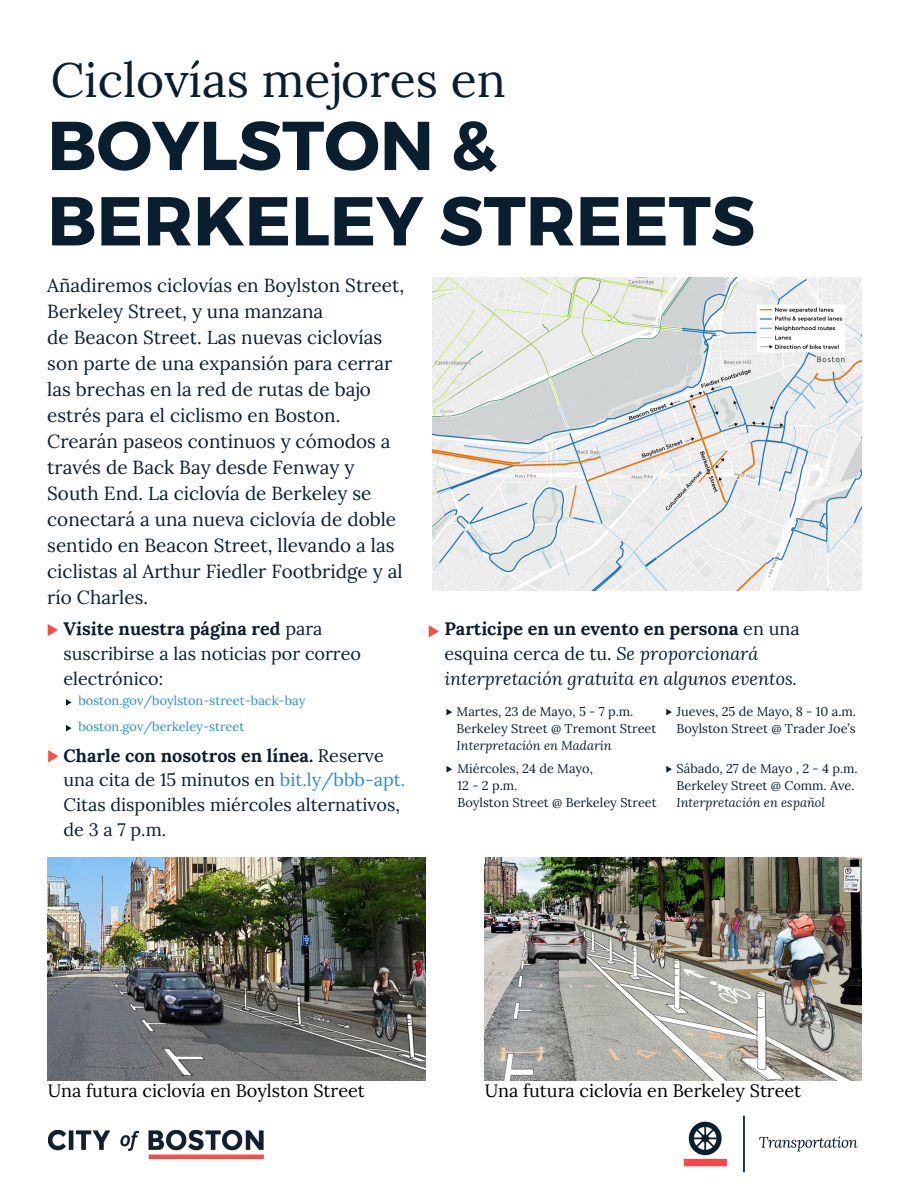
<style>
.page{position:relative;width:918px;height:1188px;background:#fff}
.page>*{position:absolute;margin:0;border:0;box-sizing:border-box;transform-origin:0 0}
.t1{font:700 69px/75.3px "Montserrat";color:#091f2f}
.t2{font:48px "Lora";color:#091f2f}
.t3{font:18.9px/26px "Lora";color:#091f2f}
.t4{font:18px/24.8px "Lora";color:#091f2f}
.t5{font:italic 18px/24.8px "Lora";color:#091f2f}
.t6{font:18px "Lora";color:#000}
.t7{font:12.75px "Lora";color:#091f2f}
.t8{font:12.75px "Lora";color:#288be4}
.t9{font:italic 12.75px "Lora";color:#091f2f}
.s1{font-weight:700}
.s2{font-weight:700;font-style:normal}
.s3{font-style:normal}
.s4{color:#288be4}
</style>
<div class="page">
<img style="left:683px;top:1115px;width:175px;height:58px">
<img style="left:48px;top:1130px;width:215px;height:28px">
<img style="left:47px;top:857px;width:378px;height:223px">
<img style="left:485px;top:857px;width:377px;height:223px">
<img style="left:432px;top:277px;width:430px;height:313px">
<svg style="left:446px;top:709px;width:6px;height:7px"></svg>
<svg style="left:446px;top:766px;width:6px;height:7px"></svg>
<svg style="left:666px;top:709px;width:6px;height:7px"></svg>
<svg style="left:666px;top:766px;width:6px;height:7px"></svg>
<svg style="left:48px;top:624px;width:10px;height:12px"></svg>
<svg style="left:48px;top:750px;width:10px;height:12px"></svg>
<svg style="left:429px;top:625px;width:10px;height:12px"></svg>
<svg style="left:66px;top:699px;width:6px;height:7px"></svg>
<svg style="left:66px;top:725px;width:6px;height:7px"></svg>
<p class="t2" style="left:51px;top:49px;width:457px">Ciclovías mejores en</p>
<p class="t1" style="left:47px;top:104px;width:710px">BOYLSTON &amp;<br>BERKELEY STREETS</p>
<p class="t3" style="left:47px;top:272px;width:358px">Añadiremos ciclovías en Boylston Street,<br>Berkeley Street, y una manzana</p>
<p class="t3" style="left:47px;top:324px;width:357px">de Beacon Street. Las nuevas ciclovías son parte de una expansión para cerrar las brechas en la red de rutas de bajo estrés para el ciclismo en Boston.<br>Crearán paseos continuos y cómodos a través de Back Bay desde Fenway y South End. La ciclovía de Berkeley se conectará a una nueva ciclovía de doble sentido en Beacon Street, llevando a las ciclistas al Arthur Fiedler Footbridge y al río Charles.</p>
<p class="t4" style="left:63px;top:616px;width:299px"><span class="s1">Visite nuestra página red</span> para suscribirse a las noticias por correo electrónico:</p>
<p class="t5" style="left:444px;top:616px;width:357px"><span class="s2">Participe en un evento en persona</span> <span class="s3">en una esquina cerca de tu.</span> Se proporcionará interpretación gratuita en algunos eventos.</p>
<p class="t7" style="left:677px;top:703px;width:181px">Jueves, 25 de Mayo, 8 - 10 a.m.</p>
<p class="t7" style="left:677px;top:720px;width:181px">Boylston Street @ Trader Joe’s</p>
<p class="t8" style="left:78px;top:693px;width:229px">boston.gov/boylston-street-back-bay</p>
<p class="t4" style="left:63px;top:743px;width:343px"><span class="s1">Charle con nosotros en línea.</span> Reserve una cita de 15 minutos en <span class="s4">bit.ly/bbb-apt.<br></span>Citas disponibles miércoles alternativos, de 3 a 7 p.m.</p>
<p class="t7" style="left:457px;top:703px;width:178px">Martes, 23 de Mayo, 5 - 7 p.m.</p>
<p class="t7" style="left:457px;top:720px;width:201px">Berkeley Street @ Tremont Street</p>
<p class="t9" style="left:457px;top:737px;width:157px">Interpretación en Madarin</p>
<p class="t8" style="left:78px;top:718px;width:167px">boston.gov/berkeley-street</p>
<p class="t7" style="left:677px;top:760px;width:183px">Sábado, 27 de Mayo , 2 - 4 p.m.</p>
<p class="t7" style="left:677px;top:777px;width:180px">Berkeley Street @ Comm. Ave.</p>
<p class="t9" style="left:677px;top:794px;width:150px">Interpretación en español</p>
<p class="t7" style="left:457px;top:760px;width:137px">Miércoles, 24 de Mayo,</p>
<p class="t7" style="left:457px;top:777px;width:61px">12 - 2 p.m.</p>
<p class="t7" style="left:457px;top:794px;width:201px">Boylston Street @ Berkeley Street</p>
<p class="t6" style="left:48px;top:1078px;width:319px">Una futura ciclovía en Boylston Street</p>
<p class="t6" style="left:485px;top:1078px;width:318px">Una futura ciclovía en Berkeley Street</p>
</div>
